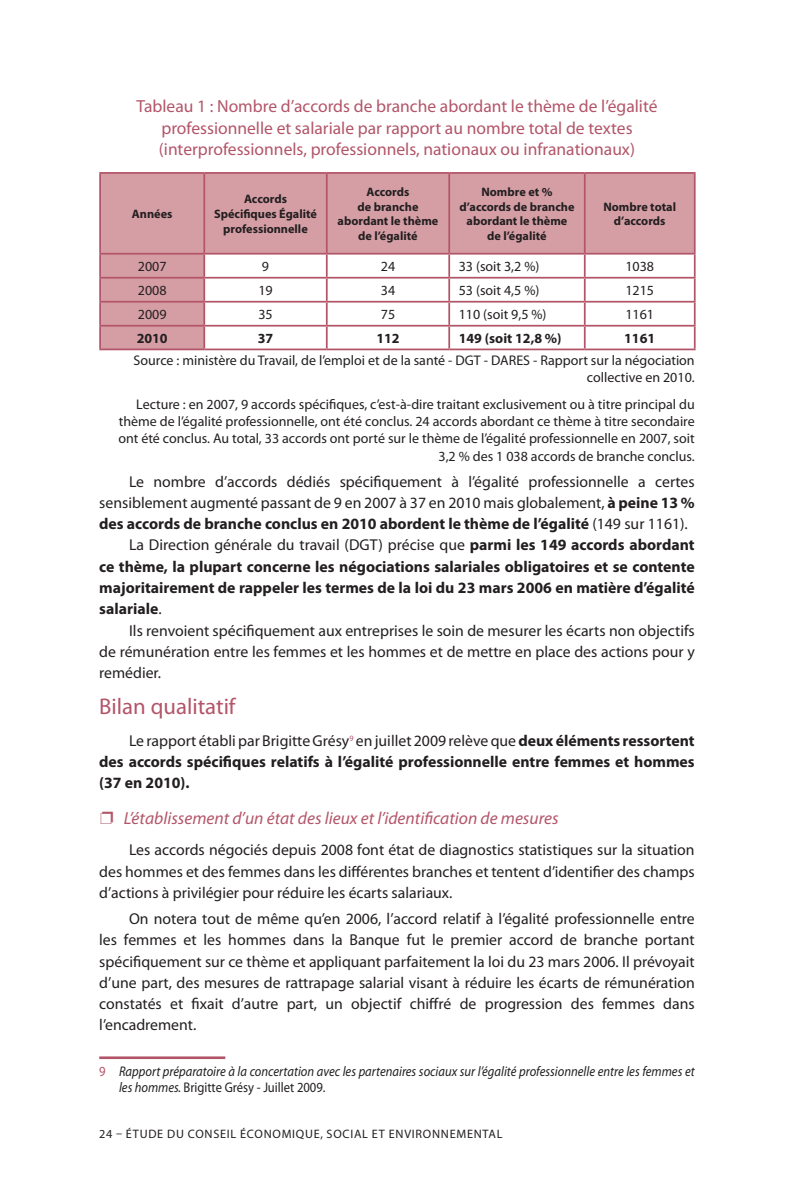
<style>
.page{position:relative;width:794px;height:1191px;background:#fff}
.page>*{position:absolute;margin:0;border:0;box-sizing:border-box;transform-origin:0 0}
.t1{font:22.75px "Myriad Pro";color:#b35569}
.t2{font:17.5px/21.2px "Myriad Pro";color:#b35569;text-align:center}
.t3{font:italic 17.5px "Myriad Pro";color:#b35569}
.t4{font:15.75px/21.2px "Myriad Pro";color:#231f20;text-align:justify}
.t5{font:700 15.75px/21.2px "Myriad Pro";color:#231f20;text-align:justify}
.t6{font:14px/17px "Myriad Pro";color:#231f20;text-align:right}
.t7{font:italic 14px/15.8px "Myriad Pro";color:#231f20;scale:.9 1}
.t8{font:700 14px "Myriad Pro";color:#231f20}
.t9{font:700 12.25px/14.7px "Myriad Pro";color:#231f20;text-align:center}
.t10{font:12.25px "Myriad Pro";letter-spacing:.06em;color:#231f20}
.s1{font-weight:700}
.s2{font-weight:400}
.s3{font-style:normal;color:#b35569}
.s4{font-style:normal}
</style>
<div class="page">
<svg style="left:101px;top:174px;width:593px;height:174px;fill:#d59ea5"></svg>
<hr style="left:99px;top:172px;width:105px;height:2px;background:#b35569">
<hr style="left:99px;top:174px;width:2px;height:79px;background:#b35569">
<hr style="left:204px;top:172px;width:123px;height:2px;background:#b35569">
<hr style="left:203px;top:174px;width:2px;height:79px;background:#b35569">
<hr style="left:327px;top:172px;width:122px;height:2px;background:#b35569">
<hr style="left:326px;top:174px;width:2px;height:79px;background:#b35569">
<hr style="left:449px;top:172px;width:136px;height:2px;background:#b35569">
<hr style="left:448px;top:174px;width:2px;height:79px;background:#b35569">
<hr style="left:585px;top:172px;width:110px;height:2px;background:#b35569">
<hr style="left:584px;top:174px;width:1px;height:79px;background:#b35569">
<hr style="left:694px;top:174px;width:1px;height:79px;background:#b35569">
<hr style="left:99px;top:253px;width:105px;height:1px;background:#b35569">
<hr style="left:99px;top:254px;width:2px;height:23px;background:#b35569">
<hr style="left:204px;top:253px;width:123px;height:1px;background:#b35569">
<hr style="left:203px;top:254px;width:2px;height:23px;background:#b35569">
<hr style="left:327px;top:253px;width:122px;height:1px;background:#b35569">
<hr style="left:326px;top:254px;width:2px;height:23px;background:#b35569">
<hr style="left:449px;top:253px;width:136px;height:1px;background:#b35569">
<hr style="left:448px;top:254px;width:2px;height:23px;background:#b35569">
<hr style="left:585px;top:253px;width:110px;height:1px;background:#b35569">
<hr style="left:99px;top:277px;width:105px;height:1px;background:#b35569">
<hr style="left:99px;top:278px;width:2px;height:23px;background:#b35569">
<hr style="left:204px;top:277px;width:123px;height:1px;background:#b35569">
<hr style="left:203px;top:278px;width:2px;height:23px;background:#b35569">
<hr style="left:327px;top:277px;width:122px;height:1px;background:#b35569">
<hr style="left:326px;top:278px;width:2px;height:23px;background:#b35569">
<hr style="left:449px;top:277px;width:136px;height:1px;background:#b35569">
<hr style="left:448px;top:278px;width:2px;height:23px;background:#b35569">
<hr style="left:585px;top:277px;width:110px;height:1px;background:#b35569">
<hr style="left:99px;top:301px;width:105px;height:1px;background:#b35569">
<hr style="left:99px;top:302px;width:2px;height:23px;background:#b35569">
<hr style="left:204px;top:301px;width:123px;height:1px;background:#b35569">
<hr style="left:203px;top:302px;width:2px;height:23px;background:#b35569">
<hr style="left:327px;top:301px;width:122px;height:1px;background:#b35569">
<hr style="left:326px;top:302px;width:2px;height:23px;background:#b35569">
<hr style="left:449px;top:301px;width:136px;height:1px;background:#b35569">
<hr style="left:448px;top:302px;width:2px;height:23px;background:#b35569">
<hr style="left:585px;top:301px;width:110px;height:1px;background:#b35569">
<hr style="left:99px;top:325px;width:105px;height:1px;background:#b35569">
<hr style="left:99px;top:326px;width:2px;height:22px;background:#b35569">
<hr style="left:204px;top:325px;width:123px;height:1px;background:#b35569">
<hr style="left:203px;top:326px;width:2px;height:22px;background:#b35569">
<hr style="left:327px;top:325px;width:122px;height:1px;background:#b35569">
<hr style="left:326px;top:326px;width:2px;height:22px;background:#b35569">
<hr style="left:449px;top:325px;width:136px;height:1px;background:#b35569">
<hr style="left:448px;top:326px;width:2px;height:22px;background:#b35569">
<hr style="left:585px;top:325px;width:110px;height:1px;background:#b35569">
<svg style="left:584px;top:254px;width:1px;height:94px"></svg>
<svg style="left:694px;top:254px;width:1px;height:94px"></svg>
<hr style="left:99px;top:348px;width:105px;height:2px;background:#b35569">
<hr style="left:204px;top:348px;width:123px;height:2px;background:#b35569">
<hr style="left:327px;top:348px;width:122px;height:2px;background:#b35569">
<hr style="left:449px;top:348px;width:136px;height:2px;background:#b35569">
<hr style="left:585px;top:348px;width:110px;height:2px;background:#b35569">
<hr style="left:99px;top:1056px;width:126px;height:3px;background:#b35569">
<p class="t2" style="left:136px;top:96px;width:522px">Tableau 1 : Nombre d’accords de branche abordant le thème de l’égalité professionnelle et salariale par rapport au nombre total de textes (interprofessionnels, professionnels, nationaux ou infranationaux)</p>
<p class="t9" style="left:132px;top:207px;width:42px">Années</p>
<p class="t9" style="left:214px;top:192px;width:104px">Accords<br>Spécifiques Égalité professionnelle</p>
<p class="t9" style="left:338px;top:184px;width:102px">Accords<br>de branche abordant le thème de l’égalité</p>
<p class="t9" style="left:459px;top:184px;width:116px">Nombre et % d’accords de branche abordant le thème de l’égalité</p>
<p class="t9" style="left:603px;top:199px;width:74px">Nombre total d’accords</p>
<p class="t6" style="left:138px;top:258px;width:30px">2007</p>
<p class="t6" style="left:262px;top:258px;width:9px">9</p>
<p class="t6" style="left:381px;top:258px;width:16px">24</p>
<p class="t6" style="left:459px;top:258px;width:82px">33 (soit 3,2 %)</p>
<p class="t6" style="left:625px;top:258px;width:30px">1038</p>
<p class="t6" style="left:138px;top:282px;width:30px">2008</p>
<p class="t6" style="left:258px;top:282px;width:16px">19</p>
<p class="t6" style="left:381px;top:282px;width:16px">34</p>
<p class="t6" style="left:459px;top:282px;width:82px">53 (soit 4,5 %)</p>
<p class="t6" style="left:625px;top:282px;width:30px">1215</p>
<p class="t6" style="left:138px;top:306px;width:30px">2009</p>
<p class="t6" style="left:258px;top:306px;width:16px">35</p>
<p class="t6" style="left:381px;top:306px;width:16px">75</p>
<p class="t6" style="left:459px;top:306px;width:89px">110 (soit 9,5 %)</p>
<p class="t6" style="left:625px;top:306px;width:30px">1161</p>
<p class="t8" style="left:137px;top:330px;width:33px">2010</p>
<p class="t8" style="left:258px;top:330px;width:17px">37</p>
<p class="t8" style="left:376px;top:330px;width:25px">112</p>
<p class="t8" style="left:459px;top:330px;width:104px">149 (soit 12,8 %)</p>
<p class="t8" style="left:624px;top:330px;width:33px">1161</p>
<p class="t6" style="left:133px;top:352px;width:563px">Source : ministère du Travail, de l’emploi et de la santé - DGT - DARES - Rapport sur la négociation collective en 2010.</p>
<p class="t6" style="left:118px;top:396px;width:578px">Lecture : en 2007, 9 accords spécifiques, c’est-à-dire traitant exclusivement ou à titre principal du thème de l’égalité professionnelle, ont été conclus. 24 accords abordant ce thème à titre secondaire ont été conclus. Au total, 33 accords ont porté sur le thème de l’égalité professionnelle en 2007, soit 3,2 % des 1 038 accords de branche conclus.</p>
<p class="t4" style="left:129px;top:471px;width:567px">Le nombre d’accords dédiés spécifiquement à l’égalité professionnelle a certes</p>
<p class="t4" style="left:99px;top:492px;width:597px">sensiblement augmenté passant de 9 en 2007 à 37 en 2010 mais globalement, <span class="s1">à peine 13 %</span></p>
<p class="t5" style="left:99px;top:513px;width:590px">des accords de branche conclus en 2010 abordent le thème de l’égalité <span class="s2">(149 sur 1161).</span></p>
<p class="t4" style="left:129px;top:535px;width:567px">La Direction générale du travail (DGT) précise que <span class="s1">parmi les 149 accords abordant</span></p>
<p class="t5" style="left:99px;top:556px;width:597px">ce thème, la plupart concerne les négociations salariales obligatoires et se contente</p>
<p class="t5" style="left:99px;top:577px;width:597px">majoritairement de rappeler les termes de la loi du 23 mars 2006 en matière d’égalité</p>
<p class="t5" style="left:99px;top:598px;width:64px">salariale<span class="s2">.</span></p>
<p class="t4" style="left:129px;top:620px;width:567px">Ils renvoient spécifiquement aux entreprises le soin de mesurer les écarts non objectifs</p>
<p class="t4" style="left:99px;top:641px;width:597px">de rémunération entre les femmes et les hommes et de mettre en place des actions pour y</p>
<p class="t4" style="left:99px;top:662px;width:63px">remédier.</p>
<h1 class="t1" style="left:99px;top:694px;width:138px">Bilan qualitatif</h1>
<p class="t5" style="left:99px;top:730px;width:597px;text-indent:30px"><span class="s2">Le rapport établi par Brigitte Grésy</span><sup>9</sup> <span class="s2">en juillet 2009 relève que</span> deux éléments ressortent des accords spécifiques relatifs à l’égalité professionnelle entre femmes et hommes (37 en 2010).</p>
<p class="t3" style="left:124px;top:809px;width:436px">L’établissement d’un état des lieux et l’identification de mesures</p>
<p class="t4" style="left:99px;top:840px;width:597px;text-indent:30px">Les accords négociés depuis 2008 font état de diagnostics statistiques sur la situation des hommes et des femmes dans les différentes branches et tentent d’identifier des champs d’actions à privilégier pour réduire les écarts salariaux.</p>
<p class="t4" style="left:99px;top:908px;width:597px;text-indent:30px">On notera tout de même qu’en 2006, l’accord relatif à l’égalité professionnelle entre les femmes et les hommes dans la Banque fut le premier accord de branche portant spécifiquement sur ce thème et appliquant parfaitement la loi du 23 mars 2006. Il prévoyait d’une part, des mesures de rattrapage salarial visant à réduire les écarts de rémunération constatés et fixait d’autre part, un objectif chiffré de progression des femmes dans l’encadrement.</p>
<p class="t7" style="left:119px;top:1063px;width:641px;text-indent:-20px"><span class="s3">9</span> Rapport préparatoire à la concertation avec les partenaires sociaux sur l’égalité professionnelle entre les femmes et les hommes. <span class="s4">Brigitte Grésy - Juillet 2009.</span></p>
<p class="t10" style="left:99px;top:1127px;width:405px">24 ÉTUDE DU CONSEIL ÉCONOMIQUE, SOCIAL ET ENVIRONNEMENTAL</p>
</div>
